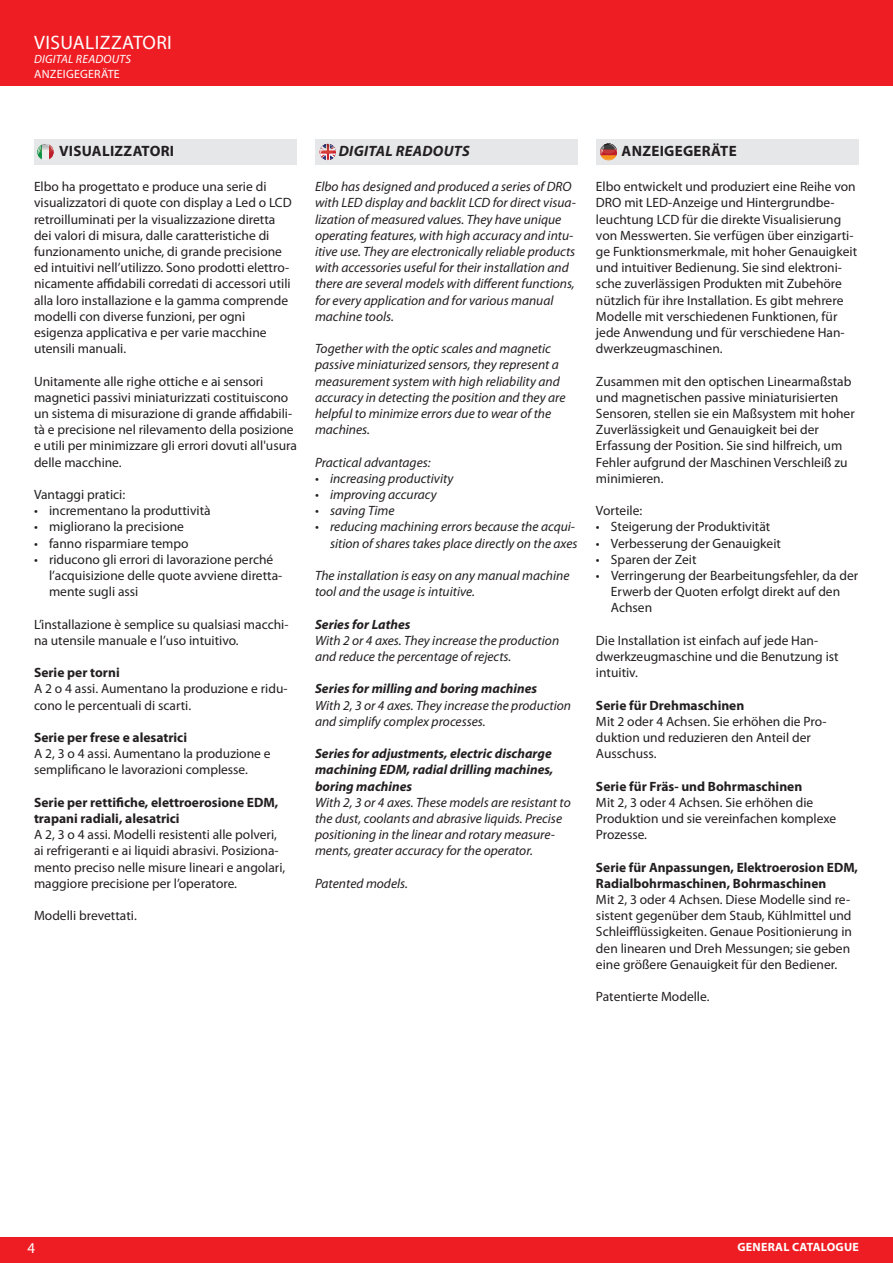
<style>
.page{position:relative;width:893px;height:1263px;background:#fff}
.page>*{position:absolute;margin:0;border:0;box-sizing:border-box;transform-origin:0 0}
.t1{font:19.5px "Myriad Pro";letter-spacing:.02em;color:#fff}
.t2{font:700 15px "Myriad Pro";letter-spacing:.02em;color:#231f20}
.t3{font:italic 700 15px "Myriad Pro";letter-spacing:.02em;color:#231f20}
.t4{font:15px "Myriad Pro";color:#fff}
.t5{font:13.5px/16.2px "Myriad Pro";color:#231f20}
.t6{font:italic 13.5px/16.2px "Myriad Pro";color:#231f20}
.t7{font:700 13.5px/16.2px "Myriad Pro";color:#231f20}
.t8{font:italic 700 13.5px/16.2px "Myriad Pro";color:#231f20;text-align:justify}
.t9{font:700 12px "Myriad Pro";letter-spacing:.02em;color:#fff}
.t10{font:italic 12px "Myriad Pro";letter-spacing:.02em;color:#fff}
.t11{font:12px "Myriad Pro";letter-spacing:.02em;color:#fff}
</style>
<div class="page">
<div style="left:0;top:1237px;width:893px;height:26px;background:#ee1d23"></div>
<div style="left:0;top:0;width:893px;height:85px;background:#ee1d23"></div>
<div style="left:34px;top:139px;width:263px;height:26px;background:#e6e7e9"></div>
<div style="left:315px;top:139px;width:263px;height:26px;background:#e6e7e9"></div>
<div style="left:596px;top:139px;width:263px;height:26px;background:#e6e7e9"></div>
<svg style="left:320px;top:144px;width:16px;height:17px"></svg>
<svg style="left:600px;top:144px;width:17px;height:16px"></svg>
<svg style="left:37px;top:144px;width:17px;height:16px"></svg>
<h1 class="t1" style="left:34px;top:35px;width:139px">VISUALIZZATORI</h1>
<p class="t10" style="left:34px;top:55px;width:98px">DIGITAL READOUTS</p>
<p class="t11" style="left:34px;top:69px;width:87px">ANZEIGEGERÄTE</p>
<p class="t2" style="left:59px;top:146px;width:117px">VISUALIZZATORI</p>
<p class="t5" style="left:34px;top:180px;width:259px">Elbo ha progettato e produce una serie di visualizzatori di quote con display a Led o LCD retroilluminati per la visualizzazione diretta dei valori di misura, dalle caratteristiche di funzionamento uniche, di grande precisione ed intuitivi nell’utilizzo. Sono prodotti elettro&shy;nicamente affidabili corredati di accessori utili alla loro installazione e la gamma comprende modelli con diverse funzioni, per ogni esigenza applicativa e per varie macchine utensili manuali.</p>
<p class="t5" style="left:34px;top:374px;width:264px">Unitamente alle righe ottiche e ai sensori magnetici passivi miniaturizzati costituiscono un sistema di misurazione di grande affidabili&shy;tà e precisione nel rilevamento della posizione e utili per minimizzare gli errori dovuti all'usura delle macchine.</p>
<p class="t5" style="left:34px;top:488px;width:93px">Vantaggi pratici:</p>
<p class="t5" style="left:34px;top:504px;width:178px">• incrementano la produttività</p>
<p class="t5" style="left:34px;top:520px;width:152px">• migliorano la precisione</p>
<p class="t5" style="left:34px;top:536px;width:156px">• fanno risparmiare tempo</p>
<p class="t5" style="left:49px;top:552px;width:235px;text-indent:-15px">• riducono gli errori di lavorazione perché l’acquisizione delle quote avviene diretta&shy;mente sugli assi</p>
<p class="t5" style="left:34px;top:617px;width:256px">L’installazione è semplice su qualsiasi macchi&shy;na utensile manuale e l’uso intuitivo.</p>
<p class="t7" style="left:34px;top:666px;width:87px">Serie per torni</p>
<p class="t5" style="left:34px;top:682px;width:255px">A 2 o 4 assi. Aumentano la produzione e ridu&shy;cono le percentuali di scarti.</p>
<p class="t7" style="left:34px;top:731px;width:155px">Serie per frese e alesatrici</p>
<p class="t5" style="left:34px;top:747px;width:238px">A 2, 3 o 4 assi. Aumentano la produzione e semplificano le lavorazioni complesse.</p>
<p class="t7" style="left:34px;top:795px;width:246px">Serie per rettifiche, elettroerosione EDM, trapani radiali, alesatrici</p>
<p class="t5" style="left:34px;top:828px;width:253px">A 2, 3 o 4 assi. Modelli resistenti alle polveri, ai refrigeranti e ai liquidi abrasivi. Posiziona&shy;mento preciso nelle misure lineari e angolari, maggiore precisione per l’operatore.</p>
<p class="t5" style="left:34px;top:909px;width:104px">Modelli brevettati.</p>
<p class="t3" style="left:339px;top:146px;width:133px">DIGITAL READOUTS</p>
<p class="t6" style="left:315px;top:180px;width:262px">Elbo has designed and produced a series of DRO with LED display and backlit LCD for direct visua&shy;lization of measured values. They have unique operating features, with high accuracy and intu&shy;itive use. They are electronically reliable products with accessories useful for their installation and there are several models with different functions, for every application and for various manual machine tools.</p>
<p class="t6" style="left:315px;top:342px;width:252px">Together with the optic scales and magnetic passive miniaturized sensors, they represent a measurement system with high reliability and accuracy in detecting the position and they are helpful to minimize errors due to wear of the machines.</p>
<p class="t6" style="left:315px;top:455px;width:117px">Practical advantages:</p>
<p class="t6" style="left:315px;top:471px;width:140px">• increasing productivity</p>
<p class="t6" style="left:315px;top:488px;width:123px">• improving accuracy</p>
<p class="t6" style="left:315px;top:504px;width:81px">• saving Time</p>
<p class="t6" style="left:315px;top:520px;width:264px;text-align:right">• reducing machining errors because the acqui&shy;sition of shares takes place directly on the axes</p>
<p class="t6" style="left:315px;top:569px;width:256px">The installation is easy on any manual machine tool and the usage is intuitive.</p>
<p class="t8" style="left:315px;top:617px;width:97px">Series for Lathes</p>
<p class="t6" style="left:315px;top:633px;width:246px">With 2 or 4 axes. They increase the production and reduce the percentage of rejects.</p>
<p class="t8" style="left:315px;top:682px;width:224px">Series for milling and boring machines</p>
<p class="t6" style="left:315px;top:698px;width:258px">With 2, 3 or 4 axes. They increase the production and simplify complex processes.</p>
<p class="t8" style="left:315px;top:747px;width:240px">Series for adjustments, electric discharge machining EDM, radial drilling machines, boring machines</p>
<p class="t6" style="left:315px;top:795px;width:257px">With 2, 3 or 4 axes. These models are resistant to the dust, coolants and abrasive liquids. Precise positioning in the linear and rotary measure&shy;ments, greater accuracy for the operator.</p>
<p class="t6" style="left:315px;top:876px;width:94px">Patented models.</p>
<p class="t2" style="left:622px;top:146px;width:117px">ANZEIGEGERÄTE</p>
<p class="t5" style="left:596px;top:180px;width:263px">Elbo entwickelt und produziert eine Reihe von DRO mit LED-Anzeige und Hintergrundbe&shy;leuchtung LCD für die direkte Visualisierung von Messwerten. Sie verfügen über einzigarti&shy;ge Funktionsmerkmale, mit hoher Genauigkeit und intuitiver Bedienung. Sie sind elektroni&shy;sche zuverlässigen Produkten mit Zubehöre nützlich für ihre Installation. Es gibt mehrere Modelle mit verschiedenen Funktionen, für jede Anwendung und für verschiedene Han&shy;dwerkzeugmaschinen.</p>
<p class="t5" style="left:596px;top:374px;width:260px">Zusammen mit den optischen Linearmaßstab und magnetischen passive miniaturisierten Sensoren, stellen sie ein Maßsystem mit hoher Zuverlässigkeit und Genauigkeit bei der Erfassung der Position. Sie sind hilfreich, um Fehler aufgrund der Maschinen Verschleiß zu minimieren.</p>
<p class="t5" style="left:596px;top:504px;width:48px">Vorteile:</p>
<p class="t5" style="left:596px;top:520px;width:176px">• Steigerung der Produktivität</p>
<p class="t5" style="left:596px;top:536px;width:187px">• Verbesserung der Genauigkeit</p>
<p class="t5" style="left:596px;top:552px;width:102px">• Sparen der Zeit</p>
<p class="t5" style="left:611px;top:569px;width:249px;text-indent:-15px">• Verringerung der Bearbeitungsfehler, da der<br>Erwerb der Quoten erfolgt direkt auf den<br>Achsen</p>
<p class="t5" style="left:596px;top:633px;width:244px">Die Installation ist einfach auf jede Han&shy;dwerkzeugmaschine und die Benutzung ist intuitiv.</p>
<p class="t7" style="left:596px;top:698px;width:150px">Serie für Drehmaschinen</p>
<p class="t5" style="left:596px;top:714px;width:232px">Mit 2 oder 4 Achsen. Sie erhöhen die Pro&shy;duktion und reduzieren den Anteil der<br>Ausschuss.</p>
<p class="t7" style="left:596px;top:779px;width:208px">Serie für Fräs- und Bohrmaschinen</p>
<p class="t5" style="left:596px;top:795px;width:242px">Mit 2, 3 oder 4 Achsen. Sie erhöhen die<br>Produktion und sie vereinfachen komplexe<br>Prozesse.</p>
<p class="t7" style="left:596px;top:860px;width:264px">Serie für Anpassungen, Elektroerosion EDM,<br>Radialbohrmaschinen, Bohrmaschinen</p>
<p class="t5" style="left:596px;top:893px;width:257px">Mit 2, 3 oder 4 Achsen. Diese Modelle sind re&shy;sistent gegenüber dem Staub, Kühlmittel und Schleifflüssigkeiten. Genaue Positionierung in den linearen und Dreh Messungen; sie geben eine größere Genauigkeit für den Bediener.</p>
<p class="t5" style="left:596px;top:990px;width:115px">Patentierte Modelle.</p>
<p class="t4" style="left:28px;top:1242px;width:9px">4</p>
<p class="t9" style="left:737px;top:1242px;width:123px">GENERAL CATALOGUE</p>
</div>
